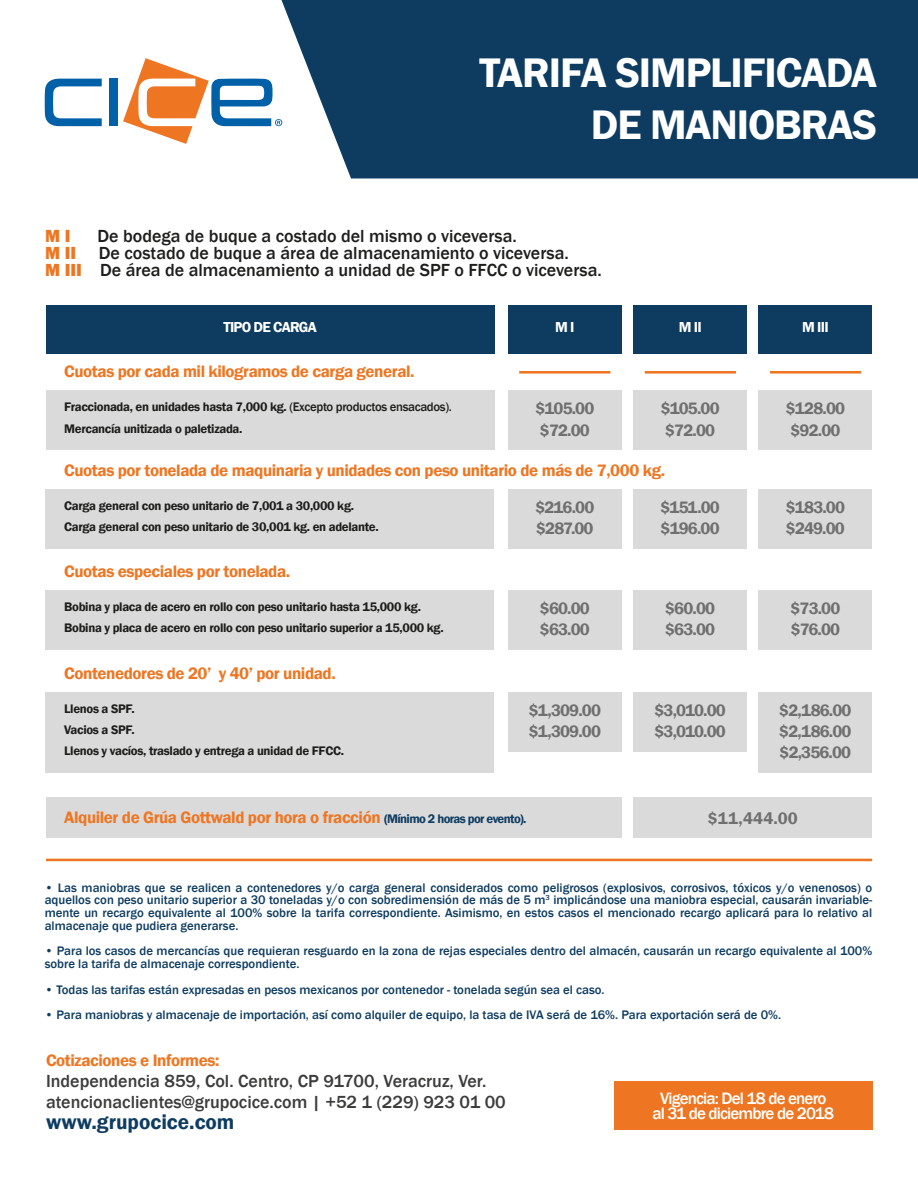
<style>
.page{position:relative;width:918px;height:1188px;background:#fff}
.page>*{position:absolute;margin:0;border:0;box-sizing:border-box;transform-origin:0 0}
.t1{font:600 42.45px/51px "Franklin Gothic";letter-spacing:-.025em;color:#fff;text-align:right}
.t2{font:600 21.3px "Franklin Gothic";color:#0e3c61}
.t3{font:500 18px/17px "Franklin Gothic";color:#1d1d1b}
.t4{font:500 18px/21.3px "Franklin Gothic";color:#3c3c3b}
.t5{font:800 18px "Franklin Gothic";color:#ee7622}
.t6{font:600 16.95px "Franklin Gothic";letter-spacing:-.025em;color:#ee7622}
.t7{font:600 16.95px/21.3px "Franklin Gothic";letter-spacing:-.05em;color:#706f6f}
.t8{font:500 16.95px/14.9px "Franklin Gothic";letter-spacing:-.05em;color:#fff;text-align:center}
.t9{font:600 14.85px "Franklin Gothic";letter-spacing:-.05em;color:#fff}
.t10{font:500 12.75px/12.8px "Franklin Gothic";color:#0e3c61;text-align:justify}
.t11{font:600 12.75px/21.3px "Franklin Gothic";letter-spacing:-.025em;color:#1d1d1b}
.s1{font-weight:800;color:#ee7622}
.s2{font-weight:500}
.s3{font-size:12.75px;color:#0e3c61}
</style>
<div class="page">
<svg style="left:45px;top:79px;width:57px;height:47px"></svg>
<div style="left:110px;top:79px;width:8px;height:47px;background:#0060a8"></div>
<svg style="left:123px;top:58px;width:159px;height:86px"></svg>
<div style="left:282px;top:0;width:636px;height:178px;background:#0e3c61"></div>
<div style="left:46px;top:305px;width:448px;height:48px;background:#0e3c61"></div>
<div style="left:46px;top:391px;width:448px;height:59px;background:#dadada"></div>
<div style="left:759px;top:391px;width:113px;height:59px;background:#dadada"></div>
<div style="left:634px;top:391px;width:113px;height:59px;background:#dadada"></div>
<div style="left:508px;top:391px;width:114px;height:59px;background:#dadada"></div>
<div style="left:46px;top:489px;width:448px;height:60px;background:#dadada"></div>
<div style="left:46px;top:590px;width:448px;height:59px;background:#dadada"></div>
<div style="left:759px;top:590px;width:113px;height:59px;background:#dadada"></div>
<div style="left:633px;top:590px;width:114px;height:59px;background:#dadada"></div>
<div style="left:508px;top:590px;width:114px;height:59px;background:#dadada"></div>
<div style="left:759px;top:305px;width:113px;height:48px;background:#0e3c61"></div>
<div style="left:633px;top:305px;width:114px;height:48px;background:#0e3c61"></div>
<div style="left:508px;top:305px;width:114px;height:48px;background:#0e3c61"></div>
<div style="left:46px;top:797px;width:576px;height:40px;background:#dadada"></div>
<div style="left:633px;top:797px;width:239px;height:40px;background:#dadada"></div>
<hr style="left:519px;top:371px;width:91px;height:3px;background:#ee7622">
<hr style="left:645px;top:371px;width:91px;height:3px;background:#ee7622">
<hr style="left:770px;top:371px;width:91px;height:3px;background:#ee7622">
<hr style="left:46px;top:859px;width:826px;height:2px;background:#ee7622">
<div style="left:615px;top:1081px;width:258px;height:49px;background:#ee7622"></div>
<div style="left:46px;top:692px;width:448px;height:81px;background:#dadada"></div>
<div style="left:759px;top:692px;width:113px;height:81px;background:#dadada"></div>
<div style="left:633px;top:692px;width:114px;height:59px;background:#dadada"></div>
<div style="left:508px;top:692px;width:114px;height:59px;background:#dadada"></div>
<div style="left:759px;top:489px;width:113px;height:60px;background:#dadada"></div>
<div style="left:633px;top:489px;width:114px;height:60px;background:#dadada"></div>
<div style="left:508px;top:489px;width:114px;height:60px;background:#dadada"></div>
<h1 class="t1" style="left:480px;top:48px;width:399px">TARIFA SIMPLIFICADA<br>DE MANIOBRAS</h1>
<h3 class="t5" style="left:45px;top:224px;width:27px">M I</h3>
<h3 class="t3" style="left:45px;top:227px;width:558px;text-indent:52px">De bodega de buque a costado del mismo o viceversa.<br><span class="s1">M II</span> De costado de buque a área de almacenamiento o viceversa.<br><span class="s1">M III</span> De área de almacenamiento a unidad de SPF o FFCC o viceversa.</h3>
<p class="t9" style="left:224px;top:318px;width:95px">TIPO DE CARGA</p>
<p class="t9" style="left:555px;top:318px;width:21px">M I</p>
<p class="t9" style="left:679px;top:318px;width:24px">M II</p>
<p class="t9" style="left:802px;top:318px;width:28px">M III</p>
<h3 class="t6" style="left:64px;top:361px;width:352px">Cuotas por cada mil kilogramos de carga general.</h3>
<p class="t11" style="left:64px;top:397px;width:389px">Fraccionada, en unidades hasta 7,000 kg. <span class="s2">(Excepto productos ensacados).<br></span>Mercancía unitizada o paletizada.</p>
<h3 class="t6" style="left:64px;top:460px;width:602px">Cuotas por tonelada de maquinaria y unidades con peso unitario de más de 7,000 kg.</h3>
<p class="t11" style="left:64px;top:495px;width:316px">Carga general con peso unitario de 7,001 a 30,000 kg.<br>Carga general con peso unitario de 30,001 kg. en adelante.</p>
<h3 class="t6" style="left:64px;top:561px;width:227px">Cuotas especiales por tonelada.</h3>
<p class="t11" style="left:64px;top:596px;width:381px">Bobina y placa de acero en rollo con peso unitario hasta 15,000 kg.<br>Bobina y placa de acero en rollo con peso unitario superior a 15,000 kg.</p>
<h3 class="t7" style="left:790px;top:597px;width:51px">$73.00 $76.00</h3>
<h3 class="t7" style="left:535px;top:398px;width:60px">$105.00 $72.00</h3>
<h3 class="t7" style="left:661px;top:398px;width:60px">$105.00 $72.00</h3>
<h3 class="t7" style="left:786px;top:398px;width:61px">$128.00 $92.00</h3>
<h3 class="t7" style="left:535px;top:497px;width:60px">$216.00 $287.00</h3>
<h3 class="t7" style="left:660px;top:497px;width:61px">$151.00 $196.00</h3>
<h3 class="t7" style="left:786px;top:497px;width:61px">$183.00 $249.00</h3>
<h3 class="t7" style="left:540px;top:597px;width:51px">$60.00 $63.00</h3>
<h3 class="t7" style="left:665px;top:597px;width:51px">$60.00 $63.00</h3>
<h3 class="t6" style="left:64px;top:663px;width:273px">Contenedores de 20’ y 40’ por unidad.</h3>
<p class="t11" style="left:64px;top:698px;width:281px">Llenos a SPF.<br>Vacios a SPF.<br>Llenos y vacíos, traslado y entrega a unidad de FFCC.</p>
<h3 class="t7" style="left:779px;top:699px;width:74px;text-align:justify">$2,186.00 $2,186.00 $2,356.00</h3>
<h3 class="t7" style="left:529px;top:699px;width:74px">$1,309.00 $1,309.00</h3>
<h3 class="t7" style="left:654px;top:699px;width:73px">$3,010.00 $3,010.00</h3>
<h3 class="t6" style="left:64px;top:807px;width:464px">Alquiler de Grúa Gottwald por hora o fracción <span class="s3">(Mínimo 2 horas por evento).</span></h3>
<h3 class="t7" style="left:708px;top:808px;width:91px">$11,444.00</h3>
<p class="t10" style="left:45px;top:881px;width:829px">• Las maniobras que se realicen a contenedores y/o carga general considerados como peligrosos (explosivos, corrosivos, tóxicos y/o venenosos) o aquellos con peso unitario superior a 30 toneladas y/o con sobredimensión de más de 5 m<sup>3</sup> implicándose una maniobra especial, causarán invariable&shy;mente un recargo equivalente al 100% sobre la tarifa correspondiente. Asimismo, en estos casos el mencionado recargo aplicará para lo relativo al almacenaje que pudiera generarse.</p>
<p class="t10" style="left:45px;top:945px;width:829px">• Para los casos de mercancías que requieran resguardo en la zona de rejas especiales dentro del almacén, causarán un recargo equivalente al 100% sobre la tarifa de almacenaje correspondiente.</p>
<p class="t10" style="left:45px;top:983px;width:562px">• Todas las tarifas están expresadas en pesos mexicanos por contenedor - tonelada según sea el caso.</p>
<p class="t10" style="left:45px;top:1009px;width:738px">• Para maniobras y almacenaje de importación, así como alquiler de equipo, la tasa de IVA será de 16%. Para exportación será de 0%.</p>
<h3 class="t6" style="left:46px;top:1050px;width:175px">Cotizaciones e Informes:</h3>
<h3 class="t4" style="left:46px;top:1070px;width:461px">Independencia 859, Col. Centro, CP 91700, Veracruz, Ver. atencionaclientes@grupocice.com | +52 1 (229) 923 01 00</h3>
<h2 class="t2" style="left:46px;top:1109px;width:190px">www.grupocice.com</h2>
<h3 class="t8" style="left:653px;top:1091px;width:183px">Vigencia: Del 18 de enero al 31 de diciembre de 2018</h3>
</div>
